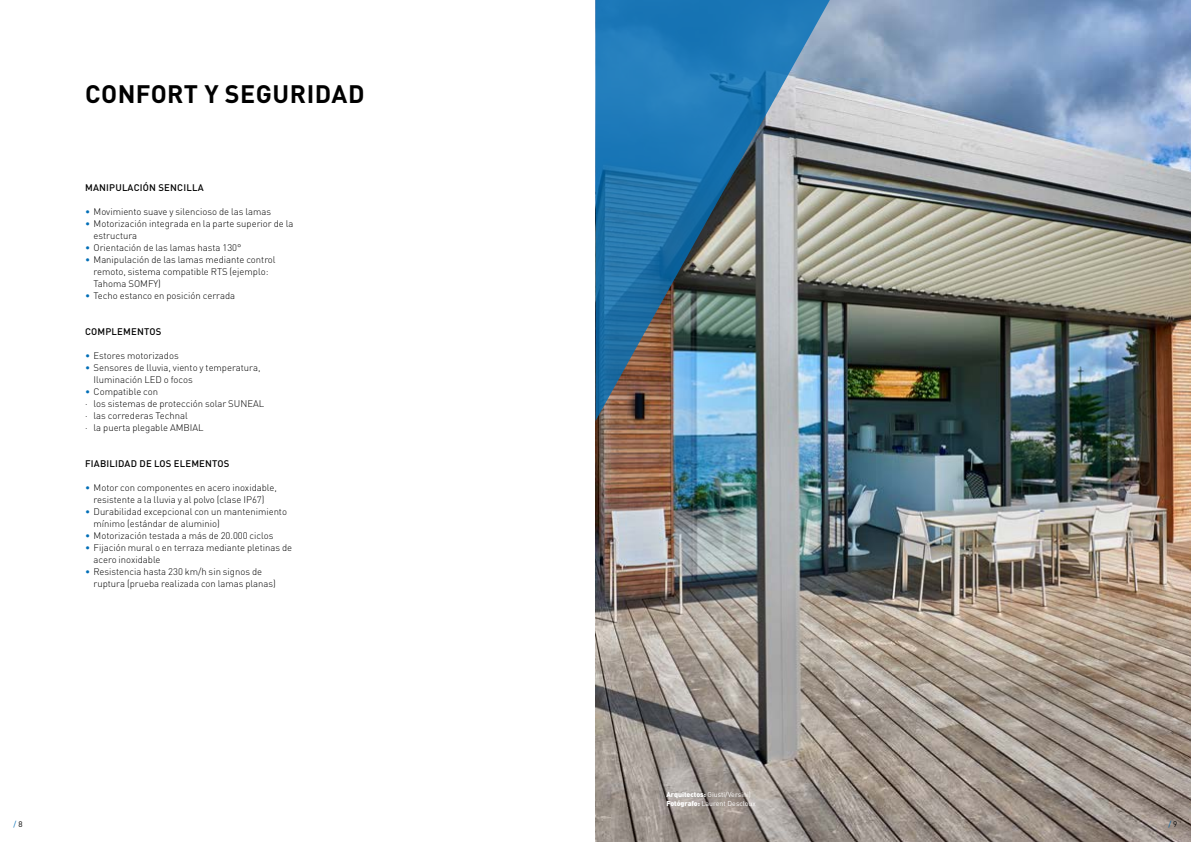
<style>
.page{position:relative;width:1191px;height:842px;background:#fff}
.page>*{position:absolute;margin:0;border:0;box-sizing:border-box;transform-origin:0 0}
.t1{font:700 25px "DIN Pro";letter-spacing:.02em;color:#000}
.t2{font:300 9.5px/12px "DIN Pro";color:#000}
.t3{font:500 9.5px "DIN Pro";letter-spacing:.02em;color:#000}
.t4{font:8px "DIN Pro";color:#006eb7}
.t5{font:7px/9px "DIN Pro";color:#fff}
.s1{color:#006eb7}
.s2{font-weight:900}
.s3{color:#000}
</style>
<div class="page">
<img style="left:596px;top:0;width:595px;height:842px">
<img style="left:595px;top:0;width:239px;height:421px">
<h1 class="t1" style="left:85px;top:73px;width:281px">CONFORT Y SEGURIDAD</h1>
<p class="t3" style="left:85px;top:180px;width:120px">MANIPULACIÓN SENCILLA</p>
<p class="t2" style="left:85px;top:205px;width:188px"><span class="s1">•</span> Movimiento suave y silencioso de las lamas</p>
<p class="t2" style="left:94px;top:217px;width:201px;text-indent:-9px"><span class="s1">•</span> Motorización integrada en la parte superior de la estructura</p>
<p class="t2" style="left:85px;top:241px;width:158px"><span class="s1">•</span> Orientación de las lamas hasta 130°</p>
<p class="t2" style="left:94px;top:253px;width:184px;text-indent:-9px"><span class="s1">•</span> Manipulación de las lamas mediante control remoto, sistema compatible RTS (ejemplo:<br>Tahoma SOMFY)</p>
<p class="t2" style="left:85px;top:289px;width:152px"><span class="s1">•</span> Techo estanco en posición cerrada</p>
<p class="t3" style="left:85px;top:324px;width:78px">COMPLEMENTOS</p>
<p class="t2" style="left:85px;top:349px;width:95px"><span class="s1">•</span> Estores motorizados</p>
<p class="t2" style="left:94px;top:361px;width:168px;text-indent:-9px"><span class="s1">•</span> Sensores de lluvia, viento y temperatura,<br>Iluminación LED o focos</p>
<p class="t2" style="left:85px;top:385px;width:181px"><span class="s1">•</span> Compatible con<br>· los sistemas de protección solar SUNEAL · las correderas Technal<br>· la puerta plegable AMBIAL</p>
<p class="t3" style="left:85px;top:456px;width:146px">FIABILIDAD DE LOS ELEMENTOS</p>
<p class="t2" style="left:85px;top:481px;width:193px;text-align:center"><span class="s1">•</span> Motor con componentes en acero inoxidable, resistente a la lluvia y al polvo (clase IP67)</p>
<p class="t2" style="left:94px;top:505px;width:195px;text-indent:-9px"><span class="s1">•</span> Durabilidad excepcional con un mantenimiento mínimo (estándar de aluminio)</p>
<p class="t2" style="left:85px;top:529px;width:190px"><span class="s1">•</span> Motorización testada a más de 20.000 ciclos</p>
<p class="t2" style="left:94px;top:541px;width:200px;text-indent:-9px"><span class="s1">•</span> Fijación mural o en terraza mediante pletinas de acero inoxidable</p>
<p class="t2" style="left:94px;top:565px;width:184px;text-indent:-9px"><span class="s1">•</span> Resistencia hasta 230 km/h sin signos de ruptura (prueba realizada con lamas planas)</p>
<p class="t5" style="left:666px;top:789px;width:91px"><span class="s2">Arquitectos:</span> Giusti/Versini)<br><span class="s2">Fotógrafo:</span> Laurent Descloux</p>
<p class="t4" style="left:13px;top:818px;width:11px">/ <span class="s3">8</span></p>
<p class="t4" style="left:1168px;top:818px;width:11px">/ <span class="s3">9</span></p>
</div>
